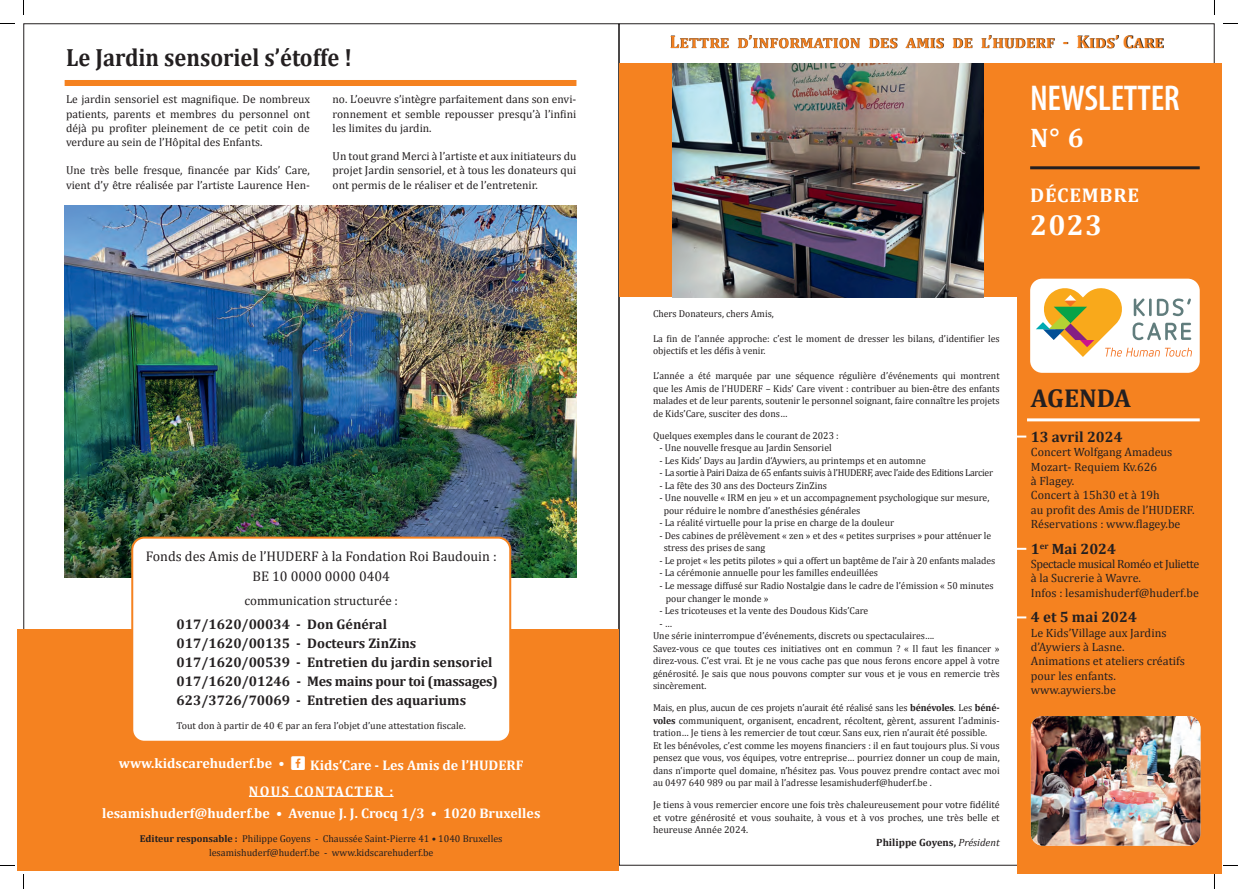
<style>
.page{position:relative;width:1238px;height:889px;background:#fff}
.page>*{position:absolute;margin:0;border:0;box-sizing:border-box;transform-origin:0 0}
.t1{font:600 condensed 36px "Myriad Pro";letter-spacing:-.01em;color:#fff}
.t2{font:700 29px "Cambria";color:#fff}
.t3{font:700 27px "Cambria";color:#fff}
.t4{font:700 26px "Cambria";color:#231f20}
.t5{font:700 25px "Cambria";color:#231f20;scale:.9 1}
.t6{font:700 20px "Cambria";letter-spacing:.04em;color:#fff}
.t7{font:700 18px "Cambria";color:#f58220}
.t8{font:700 15px "Cambria";color:#231f20}
.t9{font:700 14px/19px "Cambria";color:#231f20}
.t10{font:700 14px/26px "Cambria";color:#fff;text-align:center}
.t11{font:14px/20px "Cambria";color:#231f20;text-align:center}
.t12{font:13px "Cambria";color:#231f20}
.t13{font:12px/14.3px "Cambria";letter-spacing:.005em;color:#231f20}
.t14{font:11.5px/14.2px "Cambria";color:#231f20;text-align:justify}
.t15{font:700 10.5px "Cambria";color:#231f20}
.t16{font:10px/12.5px "Cambria";color:#231f20}
.t17{font:10px "Cambria";letter-spacing:-.03em;color:#231f20}
.s1{font-family:"Social Shapes";font-weight:400;font-size:20px}
.s2{font-weight:700}
.s3{font-weight:400;font-style:italic}
</style>
<div class="page">
<svg style="left:671px;top:35px;width:492px;height:14px"></svg>
<div style="left:619px;top:63px;width:400px;height:234px;background:#f58220"></div>
<img style="left:672px;top:63px;width:312px;height:234px">
<div style="left:1016px;top:63px;width:205px;height:810px;background:#f58220"></div>
<hr style="left:1030px;top:166px;width:169px;height:3px;background:#231f20">
<hr style="left:1027px;top:418px;width:172px;height:3px;background:#fff">
<svg style="left:1016px;top:436px;width:10px;height:2px"></svg>
<svg style="left:1016px;top:548px;width:10px;height:2px"></svg>
<svg style="left:1016px;top:616px;width:10px;height:2px"></svg>
<div style="left:18px;top:629px;width:601px;height:242px;background:#f58220"></div>
<img style="left:1031px;top:716px;width:169px;height:130px">
<hr style="left:249px;top:796px;width:144px;height:1px;background:#fff">
<div style="left:65px;top:80px;width:511px;height:6px;background:#f58220"></div>
<img style="left:65px;top:206px;width:511px;height:371px">
<div style="left:132px;top:538px;width:378px;height:204px;background:#fff;border-radius:12px"></div>
<div style="left:131px;top:537px;width:380px;height:206px;border:2px solid #f58220;border-radius:12px"></div>
<div style="left:1030px;top:279px;width:169px;height:94px;background:#fff;border-radius:12px"></div>
<svg style="left:1036px;top:288px;width:156px;height:69px"></svg>
<svg style="left:0;top:23px;width:15px;height:1px"></svg>
<svg style="left:1223px;top:23px;width:15px;height:1px"></svg>
<svg style="left:0;top:865px;width:15px;height:1px"></svg>
<svg style="left:1223px;top:865px;width:15px;height:1px"></svg>
<svg style="left:23px;top:0;width:1px;height:15px"></svg>
<svg style="left:23px;top:874px;width:1px;height:15px"></svg>
<svg style="left:1214px;top:0;width:1px;height:15px"></svg>
<svg style="left:1214px;top:874px;width:1px;height:15px"></svg>
<h3 class="t5" style="left:66px;top:42px;width:319px">Le Jardin sensoriel s’étoffe !</h3>
<p class="t14" style="left:66px;top:92px;width:245px">Le jardin sensoriel est magnifique. De nombreux patients, parents et membres du personnel ont déjà pu profiter pleinement de ce petit coin de verdure au sein de l’Hôpital des Enfants.</p>
<p class="t14" style="left:66px;top:163px;width:245px">Une très belle fresque, financée par Kids’ Care, vient d’y être réalisée par l’artiste Laurence Hen-</p>
<p class="t14" style="left:332px;top:92px;width:245px">no. L’oeuvre s’intègre parfaitement dans son envi&shy;ronnement et semble repousser presqu’à l’infini les limites du jardin.</p>
<p class="t14" style="left:332px;top:149px;width:245px">Un tout grand Merci à l’artiste et aux initiateurs du projet Jardin sensoriel, et à tous les donateurs qui ont permis de le réaliser et de l’entretenir.</p>
<h3 class="t11" style="left:146px;top:547px;width:352px">Fonds des Amis de l’HUDERF à la Fondation Roi Baudouin :<br>BE 10 0000 0000 0404</h3>
<h3 class="t12" style="left:244px;top:593px;width:155px">communication structurée :</h3>
<h3 class="t9" style="left:176px;top:615px;width:323px">017/1620/00034 - Don Général 017/1620/00135 - Docteurs ZinZins 017/1620/00539 - Entretien du jardin sensoriel 017/1620/01246 - Mes mains pour toi (massages)<br>623/3726/70069 - Entretien des aquariums</h3>
<p class="t16" style="left:177px;top:720px;width:291px">Tout don à partir de 40 € par an fera l’objet d’une attestation fiscale.</p>
<h3 class="t10" style="left:119px;top:752px;width:406px">www.kidscarehuderf.be • <span class="s1">M</span> Kids’Care - Les Amis de l’HUDERF<br>NOUS CONTACTER :</h3>
<h3 class="t10" style="left:102px;top:800px;width:440px">lesamishuderf@huderf.be • Avenue J. J. Crocq 1/3 • 1020 Bruxelles</h3>
<p class="t16" style="left:140px;top:831px;width:364px;line-height:14px;text-align:center"><span class="s2">Editeur responsable :</span> Philippe Goyens - Chaussée Saint-Pierre 41 • 1040 Bruxelles lesamishuderf@huderf.be - www.kidscarehuderf.be</p>
<h3 class="t7" style="left:670px;top:31px;width:495px">Lettre d’information des amis de l’huderf - Kids’ Care</h3>
<h1 class="t1" style="left:1030px;top:79px;width:151px">NEWSLETTER</h1>
<h3 class="t3" style="left:1030px;top:122px;width:55px">N° 6</h3>
<h3 class="t6" style="left:1030px;top:183px;width:110px">DÉCEMBRE</h3>
<h2 class="t2" style="left:1030px;top:208px;width:74px">2023</h2>
<p class="t16" style="left:653px;top:307px;width:122px">Chers Donateurs, chers Amis,</p>
<p class="t16" style="left:653px;top:332px;width:348px">La fin de l’année approche: c’est le moment de dresser les bilans, d’identifier les objectifs et les défis à venir.</p>
<p class="t16" style="left:653px;top:370px;width:348px;text-align:justify">L’année a été marquée par une séquence régulière d’événements qui montrent que les Amis de l’HUDERF – Kids’ Care vivent : contribuer au bien-être des enfants malades et de leur parents, soutenir le personnel soignant, faire connaître les projets de Kids’Care, susciter des dons…</p>
<p class="t16" style="left:653px;top:429px;width:187px">Quelques exemples dans le courant de 2023 :</p>
<p class="t16" style="left:659px;top:442px;width:174px">- Une nouvelle fresque au Jardin Sensoriel</p>
<p class="t16" style="left:659px;top:454px;width:268px">- Les Kids’ Days au Jardin d‘Aywiers, au printemps et en automne</p>
<p class="t17" style="left:659px;top:467px;width:335px">- La sortie à Pairi Daiza de 65 enfants suivis à l’HUDERF, avec l’aide des Editions Larcier</p>
<p class="t16" style="left:659px;top:479px;width:169px">- La fête des 30 ans des Docteurs ZinZins</p>
<p class="t16" style="left:663px;top:492px;width:327px;text-indent:-4px">- Une nouvelle « IRM en jeu » et un accompagnement psychologique sur mesure, pour réduire le nombre d’anesthésies générales</p>
<p class="t16" style="left:659px;top:517px;width:236px">- La réalité virtuelle pour la prise en charge de la douleur</p>
<p class="t16" style="left:663px;top:529px;width:329px;text-indent:-4px">- Des cabines de prélèvement « zen » et des « petites surprises » pour atténuer le stress des prises de sang</p>
<p class="t16" style="left:659px;top:554px;width:337px">- Le projet « les petits pilotes » qui a offert un baptême de l’air à 20 enfants malades</p>
<p class="t16" style="left:659px;top:567px;width:220px">- La cérémonie annuelle pour les familles endeuillées</p>
<p class="t16" style="left:666px;top:579px;width:329px;text-indent:-6px">- Le message diffusé sur Radio Nostalgie dans le cadre de l’émission « 50 minutes pour changer le monde »</p>
<p class="t16" style="left:659px;top:604px;width:210px">- Les tricoteuses et la vente des Doudous Kids’Care</p>
<p class="t16" style="left:653px;top:617px;width:348px;text-indent:6px">- …<br>Une série ininterrompue d’événements, discrets ou spectaculaires….<br>Savez-vous ce que toutes ces initiatives ont en commun ? « Il faut les financer » direz-vous. C’est vrai. Et je ne vous cache pas que nous ferons encore appel à votre générosité. Je sais que nous pouvons compter sur vous et je vous en remercie très sincèrement.</p>
<p class="t16" style="left:653px;top:701px;width:348px">Mais, en plus, aucun de ces projets n’aurait été réalisé sans les <span class="s2">bénévoles</span>. Les <span class="s2">béné&shy;voles</span> communiquent, organisent, encadrent, récoltent, gèrent, assurent l’adminis&shy;tration… Je tiens à les remercier de tout cœur. Sans eux, rien n’aurait été possible.<br>Et les bénévoles, c’est comme les moyens financiers : il en faut toujours plus. Si vous pensez que vous, vos équipes, votre entreprise… pourriez donner un coup de main, dans n’importe quel domaine, n’hésitez pas. Vous pouvez prendre contact avec moi au 0497 640 989 ou par mail à l’adresse lesamishuderf@huderf.be .</p>
<p class="t16" style="left:653px;top:798px;width:348px;text-align:justify">Je tiens à vous remercier encore une fois très chaleureusement pour votre fidélité et votre générosité et vous souhaite, à vous et à vos proches, une très belle et heureuse Année 2024.</p>
<p class="t15" style="left:876px;top:836px;width:125px">Philippe Goyens, <span class="s3">Président</span></p>
<h3 class="t4" style="left:1031px;top:383px;width:102px">AGENDA</h3>
<h3 class="t8" style="left:1031px;top:428px;width:93px">13 avril 2024</h3>
<p class="t13" style="left:1031px;top:445px;width:165px">Concert Wolfgang Amadeus<br>Mozart- Requiem Kv.626<br>à Flagey.<br>Concert à 15h30 et à 19h<br>au profit des Amis de l’HUDERF.<br>Réservations : www.flagey.be</p>
<h3 class="t8" style="left:1031px;top:539px;width:87px">1<sup>er</sup> Mai 2024</h3>
<p class="t13" style="left:1031px;top:557px;width:170px">Spectacle musical Roméo et Juliette à la Sucrerie à Wavre.<br>Infos : lesamishuderf@huderf.be</p>
<h3 class="t8" style="left:1031px;top:608px;width:108px">4 et 5 mai 2024</h3>
<p class="t13" style="left:1031px;top:625px;width:156px">Le Kids’Village aux Jardins d’Aywiers à Lasne.<br>Animations et ateliers créatifs pour les enfants. www.aywiers.be</p>
</div>
